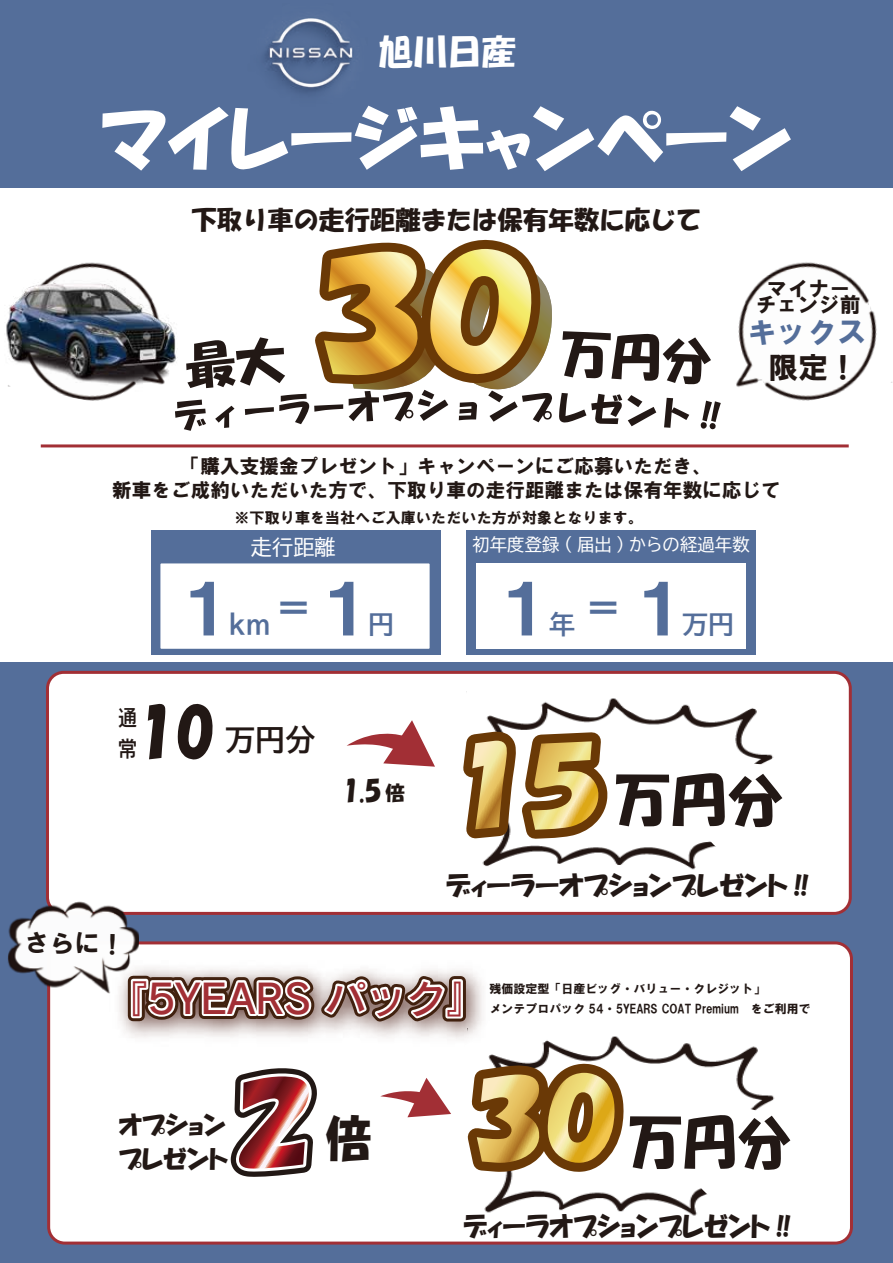
<style>
.page{position:relative;width:893px;height:1263px;background:#fff}
.page>*{position:absolute;margin:0;border:0;box-sizing:border-box;transform-origin:0 0}
.t1{font:101.7px "HGP Soei Kakupoptai";color:#221815}
.t2{font:72px "HGP Soei Kakupoptai";color:#fff}
.t3{font:66.75px "HGS Soei Kakugothic UB";color:#546e9a}
.t4{font:61.05px "HGP Soei Kakupoptai";color:#221815}
.t5{font:56.85px "HGP Soei Kakupoptai";color:#221815;scale:.95 1}
.t6{font:56.1px "HGP Soei Kakupoptai";color:#221815}
.t7{font:40.2px "Rodin Pro N DB";color:#a22f35}
.t8{font:34.5px "HGP Soei Kakupoptai";color:#fff}
.t9{font:30px "BIZ UDP Gothic Bold";color:#221815}
.t10{font:29.7px "HGS Soei Kakugothic UB";color:#546e9a}
.t11{font:29.7px "HGS Soei Kakugothic UB";color:#221815}
.t12{font:27.15px "HGP Soei Kakupoptai";color:#221815;scale:.95 1}
.t13{font:26.85px "HGP Soei Kakupoptai";color:#221815}
.t14{font:26.55px "HGP Soei Kakupoptai";color:#221815}
.t15{font:25.95px "BIZ UDP Gothic Bold";color:#546e9a}
.t16{font:25.5px "HGS Soei Kakupoptai";color:#221815}
.t17{font:25.35px/34px "HGP Soei Kakupoptai";color:#221815}
.t18{font:24.9px "HGS Soei Kakugothic UB";color:#221815}
.t19{font:22.35px/31.8px "Rodin Pro N DB";color:#221815;scale:.87 1}
.t20{font:21px/16.5px "HGS Soei Kakugothic UB";color:#221815;text-align:center}
.t21{font:21px "BIZ UDP Gothic";color:#fff}
.t22{font:19.5px/24px "HGS Soei Kakugothic UB";letter-spacing:.01em;color:#221815;text-align:center}
.t23{font:17.25px "BIZ UDP Gothic";letter-spacing:.01em;color:#fff}
.t24{font:15px "HGS Soei Kakugothic UB";letter-spacing:.01em;color:#221815}
.t25{font:12px "HGS Soei Kakugothic UB";color:#221815}
.s1{font-family:"HGS Soei Kakugothic UB";font-size:66.75px}
.s2{font-size:19.95px}
.s3{font-size:49.2px}
</style>
<div class="page">
<svg style="left:562px;top:331px;width:148px;height:53px"></svg>
<svg style="left:175px;top:239px;width:377px;height:192px"></svg>
<svg style="left:559px;top:393px;width:97px;height:33px"></svg>
<svg style="left:664px;top:398px;width:25px;height:30px"></svg>
<svg style="left:701px;top:401px;width:16px;height:28px"></svg>
<div style="left:0;top:0;width:893px;height:188px;background:#546e9a"></div>
<img style="left:264px;top:18px;width:89px;height:76px">
<div style="left:151px;top:530px;width:290px;height:125px;background:#546e9a"></div>
<div style="left:466px;top:530px;width:290px;height:125px;background:#546e9a"></div>
<div style="left:160px;top:563px;width:270px;height:86px;background:#fff"></div>
<div style="left:477px;top:563px;width:269px;height:86px;background:#fff"></div>
<div style="left:0;top:662px;width:893px;height:601px;background:#546e9a"></div>
<div style="left:49px;top:943px;width:802px;height:300px;background:#fff;border-radius:16px"></div>
<div style="left:47px;top:941px;width:806px;height:303px;border:3px solid #a22f35;border-radius:16px"></div>
<div style="left:47px;top:672px;width:803px;height:241px;background:#fff;border-radius:16px"></div>
<div style="left:46px;top:671px;width:806px;height:244px;border:3px solid #a22f35;border-radius:16px"></div>
<img style="left:710px;top:262px;width:182px;height:154px">
<img style="left:61px;top:247px;width:125px;height:167px">
<img style="left:466px;top:691px;width:308px;height:179px">
<svg style="left:347px;top:720px;width:88px;height:47px"></svg>
<svg style="left:463px;top:722px;width:157px;height:129px"></svg>
<div style="left:700px;top:764px;width:105px;height:96px;background:#fff;border-radius:50%"></div>
<hr style="left:41px;top:444px;width:808px;height:3px;background:#a22f35">
<img style="left:484px;top:1036px;width:291px;height:180px">
<div style="left:689px;top:1108px;width:102px;height:98px;background:#fff;border-radius:50%"></div>
<svg style="left:123px;top:968px;width:348px;height:63px"></svg>
<svg style="left:230px;top:1068px;width:87px;height:109px"></svg>
<svg style="left:380px;top:1049px;width:252px;height:137px"></svg>
<img style="left:7px;top:870px;width:133px;height:138px">
<img style="left:6px;top:270px;width:185px;height:126px">
<h3 class="t8" style="left:378px;top:34px;width:139px">旭川日産</h3>
<h2 class="t2" style="left:101px;top:102px;width:693px">マイレージキャンペーン</h2>
<h3 class="t16" style="left:191px;top:207px;width:511px">下取り車の走行距離または保有年数に応じて</h3>
<p class="t20" style="left:756px;top:280px;width:106px">マイナーチェンジ前</p>
<h3 class="t10" style="left:747px;top:318px;width:121px">キックス</h3>
<h3 class="t11" style="left:768px;top:352px;width:91px">限定！</h3>
<p class="t22" style="left:112px;top:454px;width:670px">「購入支援金プレゼント」キャンペーンにご応募いただき、<br>新車をご成約いただいた方で、下取り車の走行距離または保有年数に応じて</p>
<p class="t24" style="left:234px;top:510px;width:410px">※下取り車を当社へご入庫いただいた方が対象となります。</p>
<p class="t21" style="left:251px;top:536px;width:86px">走行距離</p>
<p class="t23" style="left:472px;top:535px;width:279px">初年度登録 ( 届出 ) からの経過年数</p>
<h3 class="t3" style="left:174px;top:576px;width:68px">１</h3>
<h3 class="t15" style="left:229px;top:611px;width:153px">ｋｍ<sup>＝</sup><span class="s1">１</span></h3>
<h3 class="t15" style="left:368px;top:611px;width:27px">円</h3>
<p class="t19" style="left:118px;top:700px;width:23px">通常</p>
<h3 class="t4" style="left:136px;top:701px;width:81px">10</h3>
<h3 class="t9" style="left:225px;top:725px;width:92px">万円分</h3>
<h3 class="t14" style="left:342px;top:777px;width:64px">1.5 <span class="s2">倍</span></h3>
<p class="t18" style="left:25px;top:930px;width:102px;rotate:1deg">さらに！</p>
<h3 class="t3" style="left:492px;top:576px;width:68px">１</h3>
<h3 class="t15" style="left:549px;top:611px;width:147px">年<sup>＝</sup><span class="s1">１</span></h3>
<h3 class="t15" style="left:682px;top:611px;width:54px">万円</h3>
<h3 class="t6" style="left:614px;top:771px;width:171px">万円分</h3>
<h3 class="t13" style="left:446px;top:872px;width:370px">ディーラーオプションプレゼント‼</h3>
<h3 class="t7" style="left:107px;top:972px;width:380px">『5YEARS パック』</h3>
<p class="t25" style="left:490px;top:983px;width:277px">残価設定型「日産ビッグ・バリュー・クレジット」</p>
<p class="t25" style="left:490px;top:1002px;width:323px">メンテプロパック 54・5YEARS COAT Premium　をご利用で</p>
<p class="t17" style="left:119px;top:1108px;width:111px">オプションプレゼント</p>
<h1 class="t1" style="left:234px;top:1071px;width:140px">２<span class="s3">倍</span></h1>
<h3 class="t5" style="left:471px;top:1113px;width:339px"><sup>３０</sup>万円分</h3>
<h3 class="t12" style="left:463px;top:1212px;width:352px">ディーラオプションプレゼント‼</h3>
</div>
